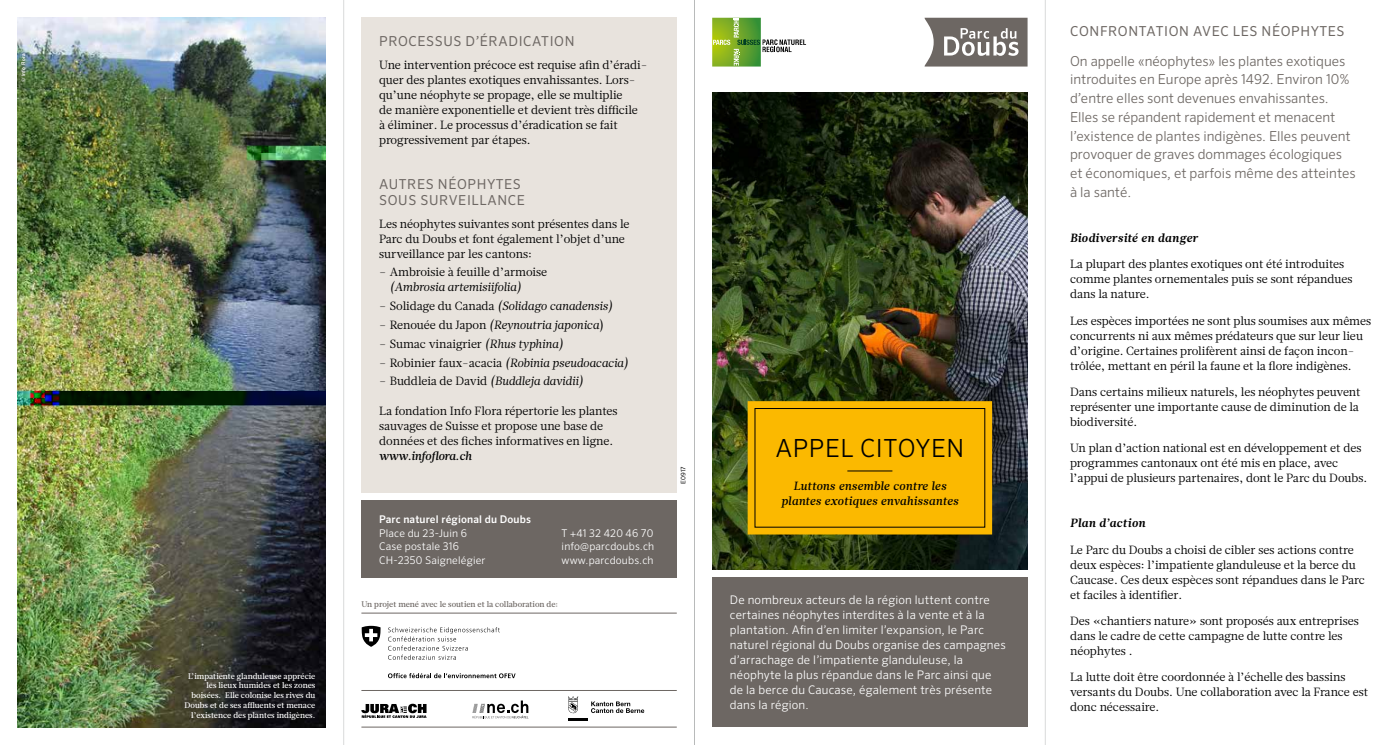
<style>
.page{position:relative;width:1389px;height:745px;background:#fff}
.page>*{position:absolute;margin:0;border:0;box-sizing:border-box;transform-origin:0 0}
.t1{font:300 25px "Sero OT";letter-spacing:.025em;color:#000}
.t2{font:300 13.75px/18.8px "Sero OT";color:#6d6763}
.t3{font:13.75px/16.2px "Sero OT";letter-spacing:.045em;color:#6d6763}
.t4{font:11.88px/15px "Glosa Text";letter-spacing:-.01em;color:#000}
.t5{font:300 11.88px/15px "Sero OT";letter-spacing:.015em;color:#fff}
.t6{font:italic 11.88px "Glosa Text";letter-spacing:.015em;color:#000}
.t7{font:italic 500 11.88px/15px "Glosa Text";letter-spacing:.02em;color:#000;text-align:center}
.t8{font:italic 700 11.88px "Glosa Text";letter-spacing:.025em;color:#000}
.t9{font:italic 500 11.88px "Glosa Text";color:#000}
.t10{font:300 10.62px/13.8px "Sero OT";letter-spacing:.015em;color:#fff}
.t11{font:500 10.62px "Sero OT";letter-spacing:.015em;color:#fff}
.t12{font:500 8.12px/9.8px "Glosa Text";letter-spacing:.005em;color:#fff;text-align:right}
.t13{font:500 8.12px "Glosa Text";letter-spacing:-.005em;color:#6d6763}
.t14{font:6.25px "Sero OT";letter-spacing:.03em;color:#000}
.t15{font:500 5px "Sero OT";letter-spacing:.03em;color:#fff}
.s1{font-style:normal}
.s2{font-style:italic}
</style>
<div class="page">
<img style="left:18px;top:18px;width:308px;height:708px">
<img style="left:712px;top:92px;width:316px;height:477px">
<svg style="left:712px;top:17px;width:94px;height:50px"></svg>
<svg style="left:925px;top:18px;width:103px;height:48px"></svg>
<div style="left:712px;top:576px;width:316px;height:150px;background:#6d6763"></div>
<div style="left:361px;top:18px;width:316px;height:475px;background:#e8e3dd"></div>
<svg style="left:388px;top:627px;width:112px;height:32px"></svg>
<svg style="left:388px;top:673px;width:128px;height:4px"></svg>
<svg style="left:361px;top:625px;width:20px;height:21px"></svg>
<svg style="left:472px;top:700px;width:56px;height:18px"></svg>
<svg style="left:361px;top:703px;width:66px;height:14px"></svg>
<svg style="left:591px;top:701px;width:53px;height:11px"></svg>
<svg style="left:568px;top:696px;width:10px;height:17px"></svg>
<hr style="left:568px;top:717px;width:20px;height:2px;background:#000">
<hr style="left:361px;top:612px;width:316px;height:1px;background:#6d6763">
<hr style="left:361px;top:689px;width:316px;height:1px;background:#6d6763">
<hr style="left:361px;top:726px;width:316px;height:1px;background:#6d6763">
<div style="left:748px;top:401px;width:244px;height:133px;border:21px solid #fbb900"></div>
<div style="left:755px;top:408px;width:230px;height:119px;background:#fbb900"></div>
<hr style="left:847px;top:470px;width:45px;height:1px;background:#000">
<div style="left:755px;top:408px;width:230px;height:119px;border:1px solid #000"></div>
<div style="left:361px;top:500px;width:316px;height:78px;background:#6d6763"></div>
<hr style="left:694px;top:0;width:1px;height:744px;background:#d9dada">
<hr style="left:343px;top:0;width:1px;height:744px;background:#d9dada">
<hr style="left:1045px;top:0;width:1px;height:744px;background:#d9dada">
<p class="t15" style="left:20px;top:82px;width:30px;rotate:-90deg">© Info Flora</p>
<p class="t12" style="left:184px;top:670px;width:132px">L’impatiente glanduleuse apprécie les lieux humides et les zones boisées. Elle colonise les rives du Doubs et de ses affluents et menace l’existence des plantes indigènes.</p>
<p class="t3" style="left:379px;top:33px;width:197px">PROCESSUS D’ÉRADICATION</p>
<p class="t4" style="left:379px;top:57px;width:270px">Une intervention précoce est requise afin d’éradi&shy;quer des plantes exotiques envahissantes. Lors&shy;qu’une néophyte se propage, elle se multiplie<br>de manière exponentielle et devient très difficile<br>à éliminer. Le processus d’éradication se fait progressivement par étapes.</p>
<p class="t3" style="left:379px;top:175px;width:147px">AUTRES NÉOPHYTES<br>SOUS SURVEILLANCE</p>
<p class="t4" style="left:379px;top:216px;width:252px">Les néophytes suivantes sont présentes dans le<br>Parc du Doubs et font également l’objet d’une surveillance par les cantons:</p>
<p class="t4" style="left:379px;top:265px;width:170px">– Ambroisie à feuille d’armoise</p>
<p class="t6" style="left:390px;top:279px;width:133px">(Ambrosia artemisiifolia)</p>
<p class="t6" style="left:379px;top:298px;width:235px"><span class="s1">– Solidage du Canada</span> (Solidago canadensis)</p>
<p class="t6" style="left:379px;top:317px;width:226px"><span class="s1">– Renouée du Japon</span> (Reynoutria japonica<span class="s1">)</span></p>
<p class="t4" style="left:379px;top:336px;width:186px">– Sumac vinaigrier <span class="s2">(Rhus typhina)</span></p>
<p class="t6" style="left:379px;top:354px;width:251px"><span class="s1">– Robinier faux-acacia</span> (Robinia pseudoacacia)</p>
<p class="t6" style="left:379px;top:373px;width:206px"><span class="s1">– Buddleia de David</span> (Buddleja davidii)</p>
<p class="t4" style="left:379px;top:403px;width:240px">La fondation Info Flora répertorie les plantes sauvages de Suisse et propose une base de données et des fiches informatives en ligne.</p>
<p class="t9" style="left:379px;top:448px;width:94px">www.infoflora.ch</p>
<p class="t11" style="left:379px;top:512px;width:153px">Parc naturel régional du Doubs</p>
<p class="t10" style="left:379px;top:525px;width:108px">Place du 23-Juin 6<br>Case postale 316<br>CH-2350 Saignelégier</p>
<p class="t10" style="left:562px;top:525px;width:94px;text-align:justify">T +41 32 420 46 70 info@parcdoubs.ch www.parcdoubs.ch</p>
<p class="t13" style="left:361px;top:598px;width:198px">Un projet mené avec le soutien et la collaboration de:</p>
<p class="t14" style="left:679px;top:484px;width:19px;rotate:-90deg">E0917</p>
<h1 class="t1" style="left:775px;top:433px;width:190px">APPEL CITOYEN</h1>
<p class="t7" style="left:781px;top:478px;width:179px">Luttons ensemble contre les plantes exotiques envahissantes</p>
<p class="t5" style="left:730px;top:592px;width:277px">De nombreux acteurs de la région luttent contre certaines néophytes interdites à la vente et à la plantation. Afin d’en limiter l’expansion, le Parc naturel régional du Doubs organise des campagnes d’arrachage de l’impatiente glanduleuse, la néophyte la plus répandue dans le Parc ainsi que de la berce du Caucase, également très présente dans la région.</p>
<p class="t3" style="left:1070px;top:22px;width:276px">CONFRONTATION AVEC LES NÉOPHYTES</p>
<p class="t2" style="left:1070px;top:51px;width:287px">On appelle «néophytes» les plantes exotiques introduites en Europe après 1492. Environ 10% d’entre elles sont devenues envahissantes.<br>Elles se répandent rapidement et menacent l’existence de plantes indigènes. Elles peuvent provoquer de graves dommages écologiques et économiques, et parfois même des atteintes à la santé.</p>
<p class="t8" style="left:1070px;top:230px;width:129px">Biodiversité en danger</p>
<p class="t4" style="left:1070px;top:257px;width:284px">La plupart des plantes exotiques ont été introduites comme plantes ornementales puis se sont répandues dans la nature.</p>
<p class="t4" style="left:1070px;top:313px;width:303px">Les espèces importées ne sont plus soumises aux mêmes concurrents ni aux mêmes prédateurs que sur leur lieu d’origine. Certaines prolifèrent ainsi de façon incon&shy;trôlée, mettant en péril la faune et la flore indigènes.</p>
<p class="t4" style="left:1070px;top:384px;width:292px">Dans certains milieux naturels, les néophytes peuvent représenter une importante cause de diminution de la biodiversité.</p>
<p class="t4" style="left:1070px;top:440px;width:299px">Un plan d’action national est en développement et des programmes cantonaux ont été mis en place, avec l’appui de plusieurs partenaires, dont le Parc du Doubs.</p>
<p class="t8" style="left:1070px;top:515px;width:77px">Plan d’action</p>
<p class="t4" style="left:1070px;top:542px;width:296px">Le Parc du Doubs a choisi de cibler ses actions contre deux espèces: l’impatiente glanduleuse et la berce du Caucase. Ces deux espèces sont répandues dans le Parc et faciles à identifier.</p>
<p class="t4" style="left:1070px;top:613px;width:290px">Des «chantiers nature» sont proposés aux entreprises dans le cadre de cette campagne de lutte contre les néophytes .</p>
<p class="t4" style="left:1070px;top:669px;width:300px">La lutte doit être coordonnée à l’échelle des bassins versants du Doubs. Une collaboration avec la France est donc nécessaire.</p>
</div>
